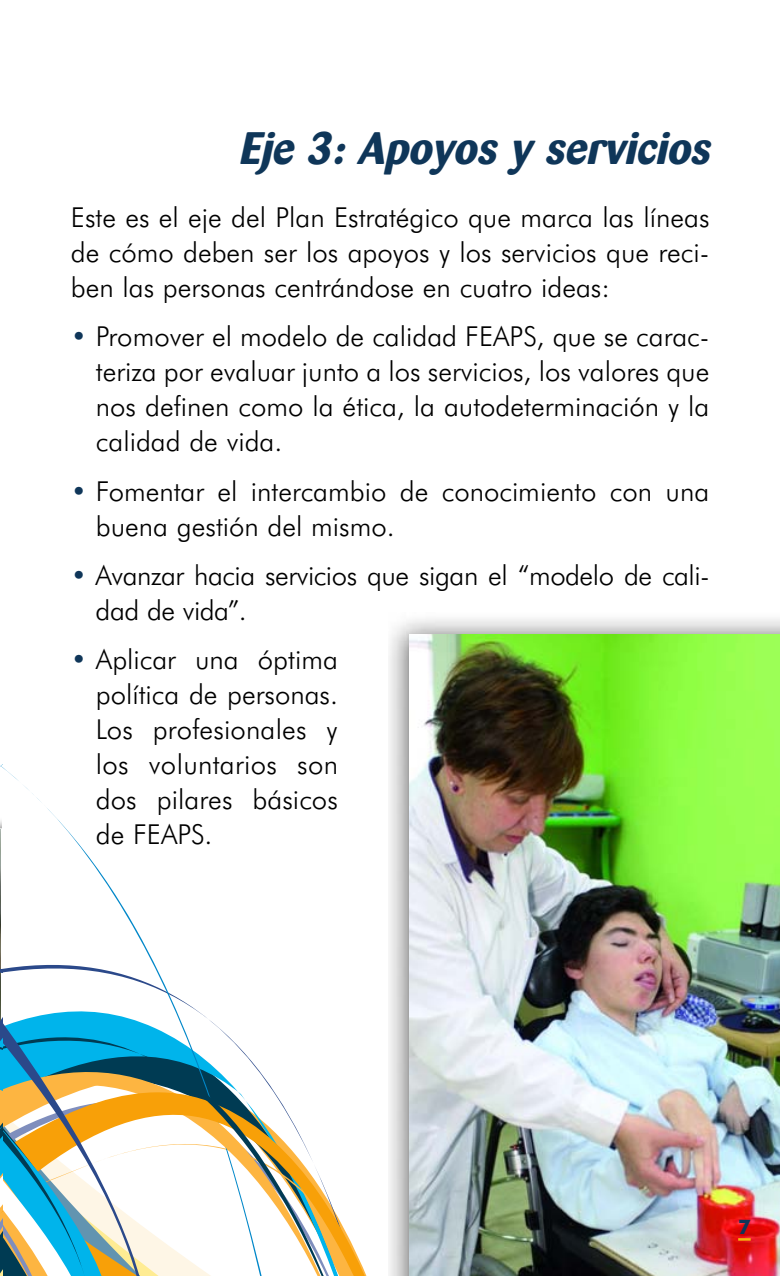
<style>
.page{position:relative;width:780px;height:1276px;background:#fff}
.page>*{position:absolute;margin:0;border:0;box-sizing:border-box;transform-origin:0 0}
.t1{font:italic 700 45px "Barmeno";color:#0f3659}
.t2{font:300 27.5px/35px "Futura BT";color:#000;text-align:justify}
.t3{font:700 20px "Futura BT";color:#0f3659}
.s1{color:#0f3659}
</style>
<div class="page">
<img style="left:389px;top:619px;width:391px;height:413px">
<img style="left:410px;top:634px;width:370px;height:642px">
<img style="left:609px;top:1163px;width:121px;height:113px">
<img style="left:436px;top:1125px;width:173px;height:151px">
<svg style="left:427px;top:1105px;width:9px;height:171px"></svg>
<svg style="left:389px;top:1072px;width:38px;height:204px"></svg>
<svg style="left:0;top:764px;width:367px;height:512px"></svg>
<svg style="left:738px;top:1238px;width:12px;height:2px"></svg>
<h1 class="t1" style="left:238px;top:125px;width:483px">Eje 3: Apoyos y servicios</h1>
<p class="t2" style="left:71px;top:202px;width:640px">Este es el eje del Plan Estratégico que marca las líneas de cómo deben ser los apoyos y los servicios que reci&shy;ben las personas centrándose en cuatro ideas:</p>
<p class="t2" style="left:96px;top:321px;width:615px;text-indent:-25px"><span class="s1">•</span> Promover el modelo de calidad FEAPS, que se carac&shy;teriza por evaluar junto a los servicios, los valores que nos definen como la ética, la autodeterminación y la calidad de vida.</p>
<p class="t2" style="left:96px;top:476px;width:615px;text-indent:-25px"><span class="s1">•</span> Fomentar el intercambio de conocimiento con una buena gestión del mismo.</p>
<p class="t2" style="left:96px;top:560px;width:615px;text-indent:-25px"><span class="s1">•</span> Avanzar hacia servicios que sigan el “modelo de cali&shy;dad de vida”.</p>
<p class="t2" style="left:96px;top:644px;width:244px;text-indent:-25px"><span class="s1">•</span> Aplicar una óptima política de personas.<br>Los profesionales y los voluntarios son dos pilares básicos de FEAPS.</p>
<p class="t3" style="left:738px;top:1218px;width:14px">7</p>
</div>
